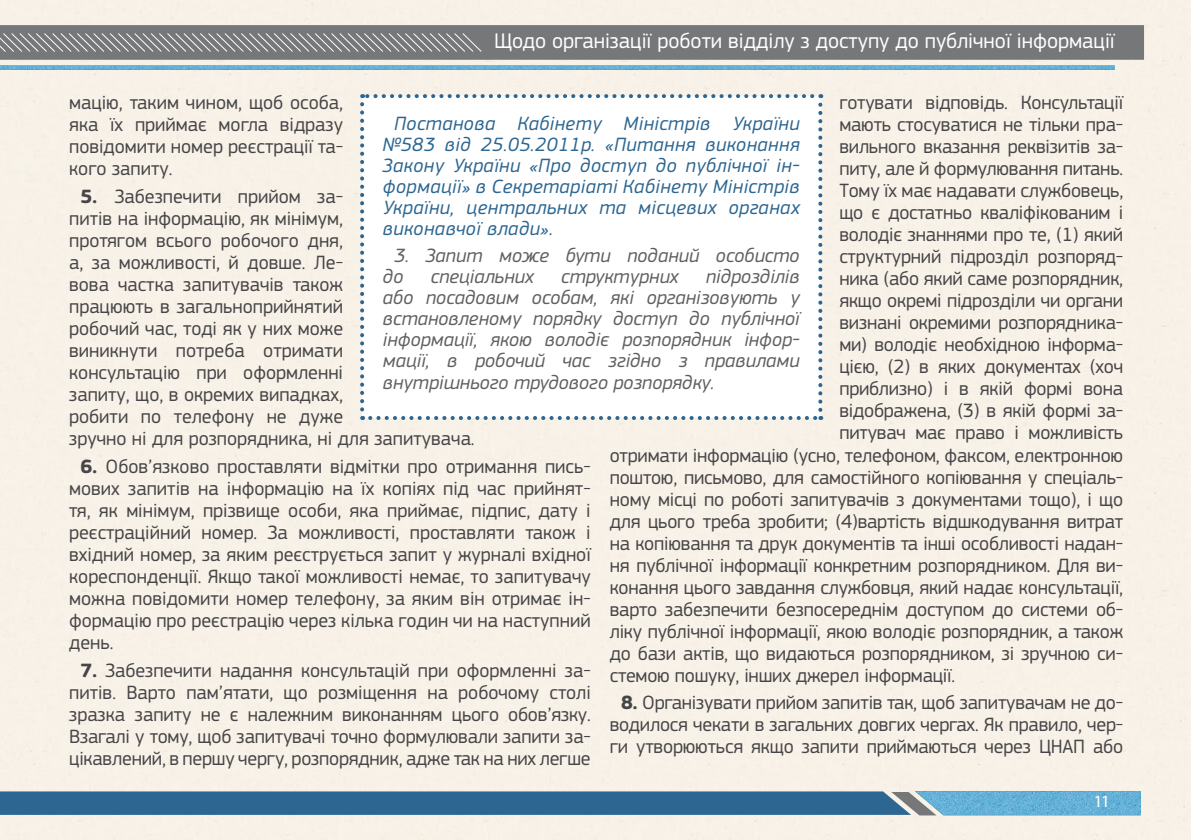
<style>
.page{position:relative;width:1191px;height:840px;background:#fff}
.page>*{position:absolute;margin:0;border:0;box-sizing:border-box;transform-origin:0 0}
.t1{font:22px "Amadeus";color:#fff}
.t2{font:20px/22px "Amadeus";letter-spacing:-.01em;color:#464547;text-align:justify}
.t3{font:italic 20px/21.2px "Amadeus";color:#5f6062}
.t4{font:italic 20px/21px "Amadeus";letter-spacing:.02em;color:#2c6691;text-align:justify}
.t5{font:17.2px "Myriad Pro";color:#fff}
.s1{font-weight:700}
</style>
<div class="page">
<div style="left:0;top:0;width:1191px;height:839px;background:#f8f1e7"></div>
<div style="left:0;top:25px;width:1144px;height:35px;background:#757779"></div>
<img style="left:0;top:66px;width:1115px;height:4px">
<svg style="left:0;top:789px;width:1140px;height:27px;background:#5185a7"></svg>
<svg style="left:0;top:33px;width:482px;height:19px"></svg>
<div style="left:362px;top:96px;width:458px;height:322px;background:#fff"></div>
<svg style="left:360px;top:104px;width:4px;height:316px"></svg>
<svg style="left:370px;top:416px;width:451px;height:4px"></svg>
<svg style="left:818px;top:94px;width:4px;height:315px"></svg>
<svg style="left:362px;top:94px;width:450px;height:4px"></svg>
<p class="t1" style="left:494px;top:28px;width:622px">Щодо організації роботи відділу з доступу до публічної інформації</p>
<p class="t2" style="left:69px;top:92px;width:275px">мацію, таким чином, щоб особа, яка їх приймає могла відразу повідомити номер реєстрації та&shy;кого запиту.</p>
<p class="t2" style="left:69px;top:185px;width:407px;text-align:left;text-indent:11px"><span class="s1">5.</span> Забезпечити прийом за-<br>питів на інформацію, як мінімум,<br>протягом всього робочого дня,<br>а, за можливості, й довше. Ле-<br>вова частка запитувачів також<br>працюють в загальноприйнятий<br>робочий час, тоді як у них може<br>виникнути потреба отримати<br>консультацію при оформленні<br>запиту, що, в окремих випадках,<br>робити по телефону не дуже<br>зручно ні для розпорядника, ні для запитувача.</p>
<p class="t2" style="left:69px;top:455px;width:523px;text-indent:11px"><span class="s1">6.</span> Обов’язково проставляти відмітки про отримання пись&shy;мових запитів на інформацію на їх копіях під час прийнят&shy;тя, як мінімум, прізвище особи, яка приймає, підпис, дату і реєстраційний номер. За можливості, проставляти також і вхідний номер, за яким реєструється запит у журналі вхідної кореспонденції. Якщо такої можливості немає, то запитувачу можна повідомити номер телефону, за яким він отримає ін&shy;формацію про реєстрацію через кілька годин чи на наступний день.</p>
<p class="t2" style="left:69px;top:659px;width:523px;text-align:center"><span class="s1">7.</span> Забезпечити надання консультацій при оформленні за&shy;питів. Варто пам’ятати, що розміщення на робочому столі зразка запиту не є належним виконанням цього обов’язку.<br>Взагалі у тому, щоб запитувачі точно формулювали запити за&shy;цікавлений, в першу чергу, розпорядник, адже так на них легше</p>
<p class="t2" style="left:839px;top:92px;width:285px">готувати відповідь. Консультації</p>
<p class="t2" style="left:839px;top:114px;width:285px">мають стосуватися не тільки пра-</p>
<p class="t2" style="left:839px;top:136px;width:285px">вильного вказання реквізитів за-</p>
<p class="t2" style="left:839px;top:158px;width:285px">питу, але й формулювання питань.</p>
<p class="t2" style="left:839px;top:180px;width:285px">Тому їх має надавати службовець,</p>
<p class="t2" style="left:839px;top:202px;width:285px">що є достатньо кваліфікованим і</p>
<p class="t2" style="left:839px;top:224px;width:285px">володіє знаннями про те, (1) який</p>
<p class="t2" style="left:839px;top:246px;width:285px">структурний підрозділ розпоряд-</p>
<p class="t2" style="left:839px;top:268px;width:285px">ника (або який саме розпорядник,</p>
<p class="t2" style="left:839px;top:290px;width:285px">якщо окремі підрозділи чи органи</p>
<p class="t2" style="left:839px;top:312px;width:285px">визнані окремими розпорядника-</p>
<p class="t2" style="left:839px;top:334px;width:285px">ми) володіє необхідною інформа-</p>
<p class="t2" style="left:839px;top:356px;width:285px">цією, (2) в яких документах (хоч</p>
<p class="t2" style="left:839px;top:378px;width:285px">приблизно) і в якій формі вона</p>
<p class="t2" style="left:839px;top:400px;width:285px">відображена, (3) в якій формі за-</p>
<p class="t2" style="left:839px;top:422px;width:285px">питувач має право і можливість</p>
<p class="t2" style="left:609px;top:444px;width:515px">отримати інформацію (усно, телефоном, факсом, електронною</p>
<p class="t2" style="left:609px;top:466px;width:515px">поштою, письмово, для самостійного копіювання у спеціаль-</p>
<p class="t2" style="left:609px;top:488px;width:515px">ному місці по роботі запитувачів з документами тощо), і що</p>
<p class="t2" style="left:609px;top:510px;width:515px">для цього треба зробити; (4)вартість відшкодування витрат</p>
<p class="t2" style="left:609px;top:532px;width:515px">на копіювання та друк документів та інші особливості надан-</p>
<p class="t2" style="left:609px;top:554px;width:515px">ня публічної інформації конкретним розпорядником. Для ви-</p>
<p class="t2" style="left:609px;top:576px;width:515px">конання цього завдання службовця, який надає консультації,</p>
<p class="t2" style="left:609px;top:598px;width:515px">варто забезпечити безпосереднім доступом до системи об-</p>
<p class="t2" style="left:609px;top:620px;width:515px">ліку публічної інформації, якою володіє розпорядник, а також</p>
<p class="t2" style="left:609px;top:642px;width:515px">до бази актів, що видаються розпорядником, зі зручною си-</p>
<p class="t2" style="left:609px;top:664px;width:347px">стемою пошуку, інших джерел інформації.</p>
<p class="t2" style="left:609px;top:691px;width:515px;text-align:center"><span class="s1">8.</span> Організувати прийом запитів так, щоб запитувачам не до&shy;водилося чекати в загальних довгих чергах. Як правило, чер&shy;ги утворюються якщо запити приймаються через ЦНАП або</p>
<p class="t4" style="left:383px;top:113px;width:418px;text-indent:11px">Постанова Кабінету Міністрів України №583 від 25.05.2011р. «Питання виконання Закону України «Про доступ до публічної ін&shy;формації» в Секретаріаті Кабінету Міністрів України, центральних та місцевих органах виконавчої влади».</p>
<p class="t3" style="left:383px;top:244px;width:418px;text-indent:11px">3. Запит може бути поданий особисто до</p>
<p class="t3" style="left:383px;top:265px;width:418px;text-align:justify;text-indent:323px">підрозділів або посадовим особам, які організовують у встановленому порядку доступ до публічної інформації, якою володіє розпорядник інфор&shy;мації, в робочий час згідно з правилами внутрішнього трудового розпорядку.</p>
<p class="t3" style="left:431px;top:265px;width:104px">спеціальних</p>
<p class="t3" style="left:561px;top:265px;width:119px">структурних</p>
<p class="t5" style="left:1094px;top:790px;width:17px">11</p>
</div>
